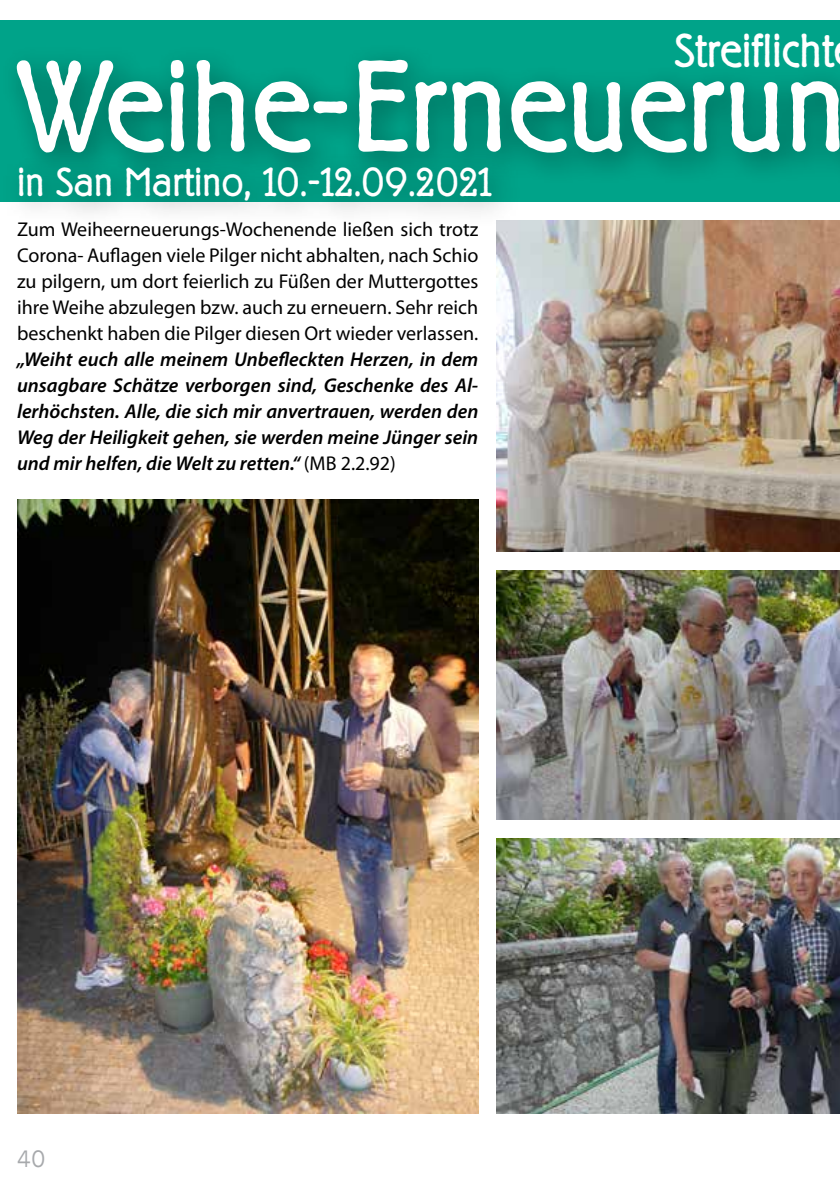
<style>
.page{position:relative;width:840px;height:1191px;background:#fff}
.page>*{position:absolute;margin:0;border:0;box-sizing:border-box;transform-origin:0 0}
.t1{font:300 128px "Berliner Grotesk";color:#fff}
.t2{font:300 47px "Berliner Grotesk";color:#fff}
.t3{font:300 40px "Berliner Grotesk";color:#fff}
.t4{font:22px "News Gothic";color:#a7a9ac}
.t5{font:20px/26px "Myriad Pro";color:#000;text-align:justify}
.t6{font:italic 600 20px/26px "Myriad Pro";color:#000;text-align:justify}
.s1{font-weight:400;font-style:normal}
</style>
<div class="page">
<img style="left:17px;top:499px;width:461px;height:614px">
<img style="left:496px;top:571px;width:343px;height:248px">
<img style="left:496px;top:220px;width:343px;height:331px">
<img style="left:496px;top:838px;width:343px;height:275px">
<div style="left:0;top:20px;width:839px;height:181px;background:#00a389"></div>
<div style="left:0;top:43px;width:839px;height:155px;background:#000;opacity:.4"></div>
<div style="left:1px;top:150px;width:521px;height:80px;background:#000;opacity:.4"></div>
<h2 class="t2" style="left:673px;top:24px;width:161px">Streiflicht</h2>
<h1 class="t1" style="left:17px;top:34px;width:830px">Weihe-Erneuerun</h1>
<h3 class="t3" style="left:17px;top:160px;width:477px">in San Martino, 10.-12.09.2021</h3>
<p class="t5" style="left:17px;top:215px;width:462px">Zum Weiheerneuerungs-Wochenende ließen sich trotz Corona- Auflagen viele Pilger nicht abhalten, nach Schio zu pilgern, um dort feierlich zu Füßen der Muttergottes ihre Weihe abzulegen bzw. auch zu erneuern. Sehr reich beschenkt haben die Pilger diesen Ort wieder verlassen.</p>
<p class="t6" style="left:17px;top:345px;width:462px">„Weiht euch alle meinem Unbefleckten Herzen, in dem unsagbare Schätze verborgen sind, Geschenke des Al&shy;lerhöchsten. Alle, die sich mir anvertrauen, werden den Weg der Heiligkeit gehen, sie werden meine Jünger sein und mir helfen, die Welt zu retten.“ <span class="s1">(MB 2.2.92)</span></p>
<p class="t4" style="left:17px;top:1146px;width:29px">40</p>
</div>
